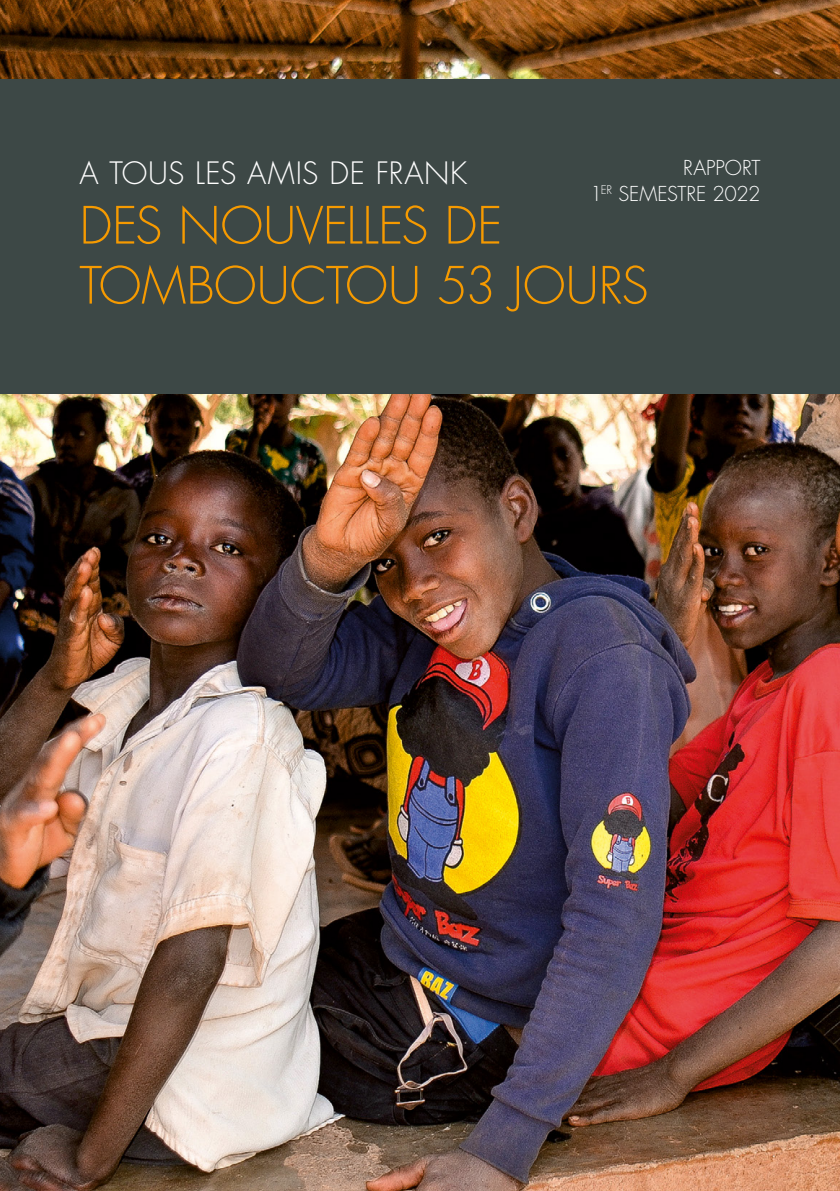
<style>
.page{position:relative;width:840px;height:1191px;background:#fff}
.page>*{position:absolute;margin:0;border:0;box-sizing:border-box;transform-origin:0 0}
.t1{font:300 50px/60px "Futura Std";letter-spacing:-.01em;color:#f69a00}
.t2{font:300 30px "Futura Std";letter-spacing:.015em;color:#fff}
.t3{font:300 20px/26.2px "Futura Std";letter-spacing:-.01em;color:#fff;text-align:right}
</style>
<div class="page">
<img style="left:0;top:0;width:839px;height:1191px">
<div style="left:0;top:79px;width:839px;height:315px;background:#3d4846"></div>
<p class="t3" style="left:589px;top:155px;width:172px">RAPPORT<br>1<sup>ER</sup> SEMESTRE 2022</p>
<p class="t2" style="left:79px;top:154px;width:389px">A TOUS LES AMIS DE FRANK</p>
<p class="t1" style="left:79px;top:197px;width:570px">DES NOUVELLES DE<br>TOMBOUCTOU 53 JOURS</p>
</div>
